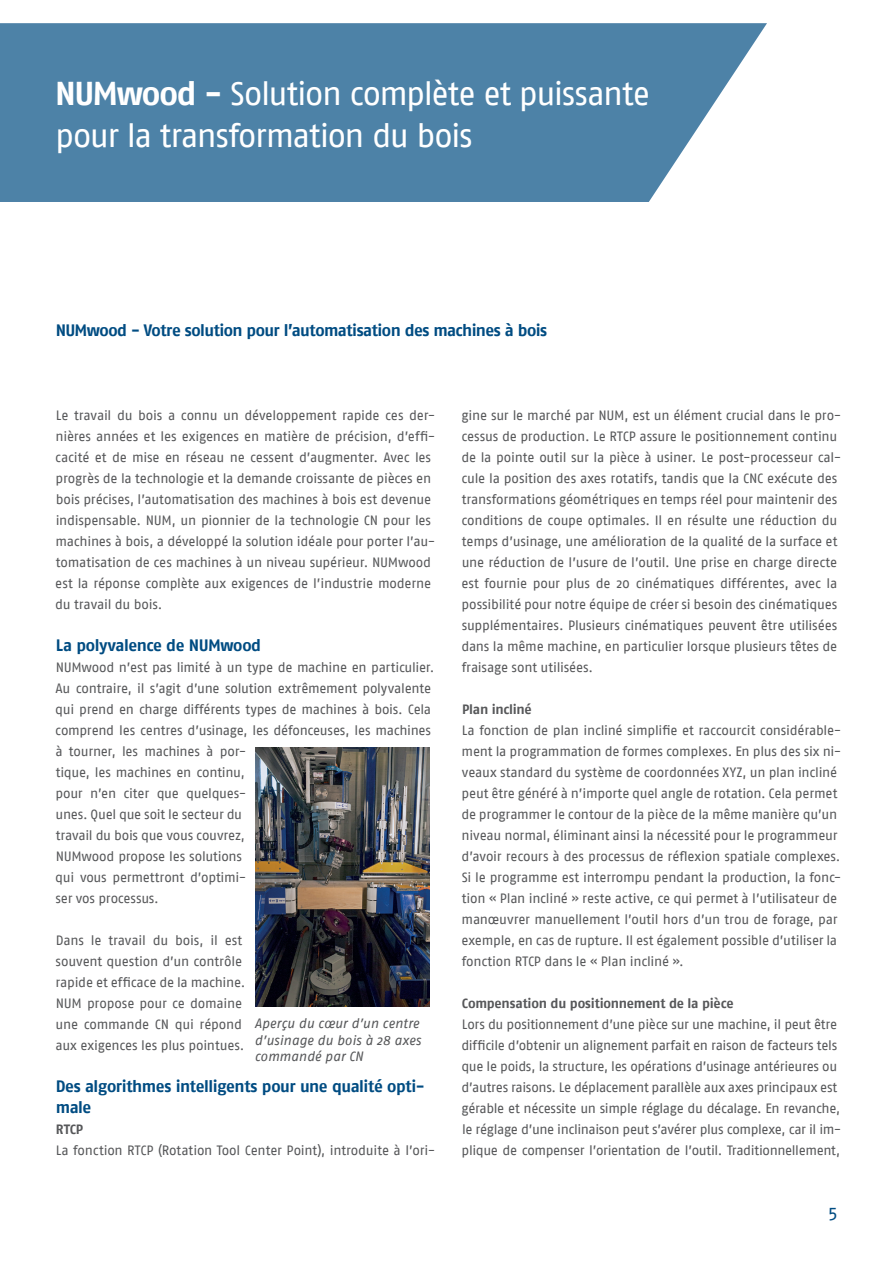
<style>
.page{position:relative;width:893px;height:1263px;background:#fff}
.page>*{position:absolute;margin:0;border:0;box-sizing:border-box;transform-origin:0 0}
.t1{font:33px/42px "Fago No";letter-spacing:-.045em;color:#fff}
.t2{font:18px "Fago No";color:#004c82}
.t3{font:700 16.5px/21px "Fago No";letter-spacing:-.03em;color:#004c82}
.t4{font:13.5px/21px "Fago No";letter-spacing:-.02em;color:#57585a}
.t5{font:italic 13.5px/16.5px "Fago No";letter-spacing:-.005em;color:#57585a}
.t6{font:700 13.5px "Fago No";letter-spacing:-.02em;color:#57585a}
.s1{font-weight:700}
</style>
<div class="page">
<svg style="left:1px;top:23px;width:766px;height:179px;background:#5a8bad"></svg>
<hr style="left:0;top:23px;width:1px;height:179px;background:#004c82">
<img style="left:255px;top:747px;width:175px;height:259px">
<h1 class="t1" style="left:55px;top:72px;width:596px"><span class="s1">NUMwood -</span> Solution complète et puissante pour la transformation du bois</h1>
<p class="t3" style="left:56px;top:320px;width:493px">NUMwood - Votre solution pour l’automatisation des machines à bois</p>
<p class="t4" style="left:55px;top:405px;width:382px">Le travail du bois a connu un développement rapide ces der&shy;nières années et les exigences en matière de précision, d’effi&shy;cacité et de mise en réseau ne cessent d’augmenter. Avec les progrès de la technologie et la demande croissante de pièces en bois précises, l’automatisation des machines à bois est devenue indispensable. NUM, un pionnier de la technologie CN pour les machines à bois, a développé la solution idéale pour porter l’au&shy;tomatisation de ces machines à un niveau supérieur. NUMwood est la réponse complète aux exigences de l’industrie moderne du travail du bois.</p>
<p class="t3" style="left:56px;top:635px;width:207px">La polyvalence de NUMwood</p>
<p class="t4" style="left:55px;top:657px;width:381px">NUMwood n’est pas limité à un type de machine en particulier.<br>Au contraire, il s’agit d’une solution extrêmement polyvalente qui prend en charge différents types de machines à bois. Cela comprend les centres d’usinage, les défonceuses, les machines à tourner, les machines à por-<br>tique, les machines en continu,<br>pour n’en citer que quelques-<br>unes. Quel que soit le secteur du<br>travail du bois que vous couvrez,<br>NUMwood propose les solutions<br>qui vous permettront d’optimi-<br>ser vos processus.</p>
<p class="t4" style="left:55px;top:930px;width:191px">Dans le travail du bois, il est souvent question d’un contrôle rapide et efficace de la machine.<br>NUM propose pour ce domaine une commande CN qui répond aux exigences les plus pointues.</p>
<p class="t3" style="left:56px;top:1076px;width:370px">Des algorithmes intelligents pour une qualité opti&shy;male</p>
<p class="t6" style="left:56px;top:1121px;width:29px">RTCP</p>
<p class="t4" style="left:56px;top:1140px;width:381px">La fonction RTCP (Rotation Tool Center Point), introduite à l’ori-</p>
<p class="t5" style="left:254px;top:1015px;width:168px">Aperçu du cœur d’un centre d’usinage du bois à 28 axes commandé par CN</p>
<p class="t4" style="left:461px;top:405px;width:382px">gine sur le marché par NUM, est un élément crucial dans le pro&shy;cessus de production. Le RTCP assure le positionnement continu de la pointe outil sur la pièce à usiner. Le post-processeur cal&shy;cule la position des axes rotatifs, tandis que la CNC exécute des transformations géométriques en temps réel pour maintenir des conditions de coupe optimales. Il en résulte une réduction du temps d’usinage, une amélioration de la qualité de la surface et une réduction de l’usure de l’outil. Une prise en charge directe est fournie pour plus de 20 cinématiques différentes, avec la possibilité pour notre équipe de créer si besoin des cinématiques supplémentaires. Plusieurs cinématiques peuvent être utilisées dans la même machine, en particulier lorsque plusieurs têtes de fraisage sont utilisées.</p>
<p class="t6" style="left:462px;top:701px;width:71px">Plan incliné</p>
<p class="t4" style="left:461px;top:720px;width:382px">La fonction de plan incliné simplifie et raccourcit considérable&shy;ment la programmation de formes complexes. En plus des six ni&shy;veaux standard du système de coordonnées XYZ, un plan incliné peut être généré à n’importe quel angle de rotation. Cela permet de programmer le contour de la pièce de la même manière qu’un niveau normal, éliminant ainsi la nécessité pour le programmeur d’avoir recours à des processus de réflexion spatiale complexes.<br>Si le programme est interrompu pendant la production, la fonc&shy;tion « Plan incliné » reste active, ce qui permet à l’utilisateur de manœuvrer manuellement l’outil hors d’un trou de forage, par exemple, en cas de rupture. Il est également possible d’utiliser la fonction RTCP dans le « Plan incliné ».</p>
<p class="t6" style="left:462px;top:996px;width:273px">Compensation du positionnement de la pièce</p>
<p class="t4" style="left:461px;top:1014px;width:382px">Lors du positionnement d’une pièce sur une machine, il peut être difficile d’obtenir un alignement parfait en raison de facteurs tels que le poids, la structure, les opérations d’usinage antérieures ou d’autres raisons. Le déplacement parallèle aux axes principaux est gérable et nécessite un simple réglage du décalage. En revanche, le réglage d’une inclinaison peut s’avérer plus complexe, car il im&shy;plique de compenser l’orientation de l’outil. Traditionnellement,</p>
<h2 class="t2" style="left:828px;top:1202px;width:11px">5</h2>
</div>
